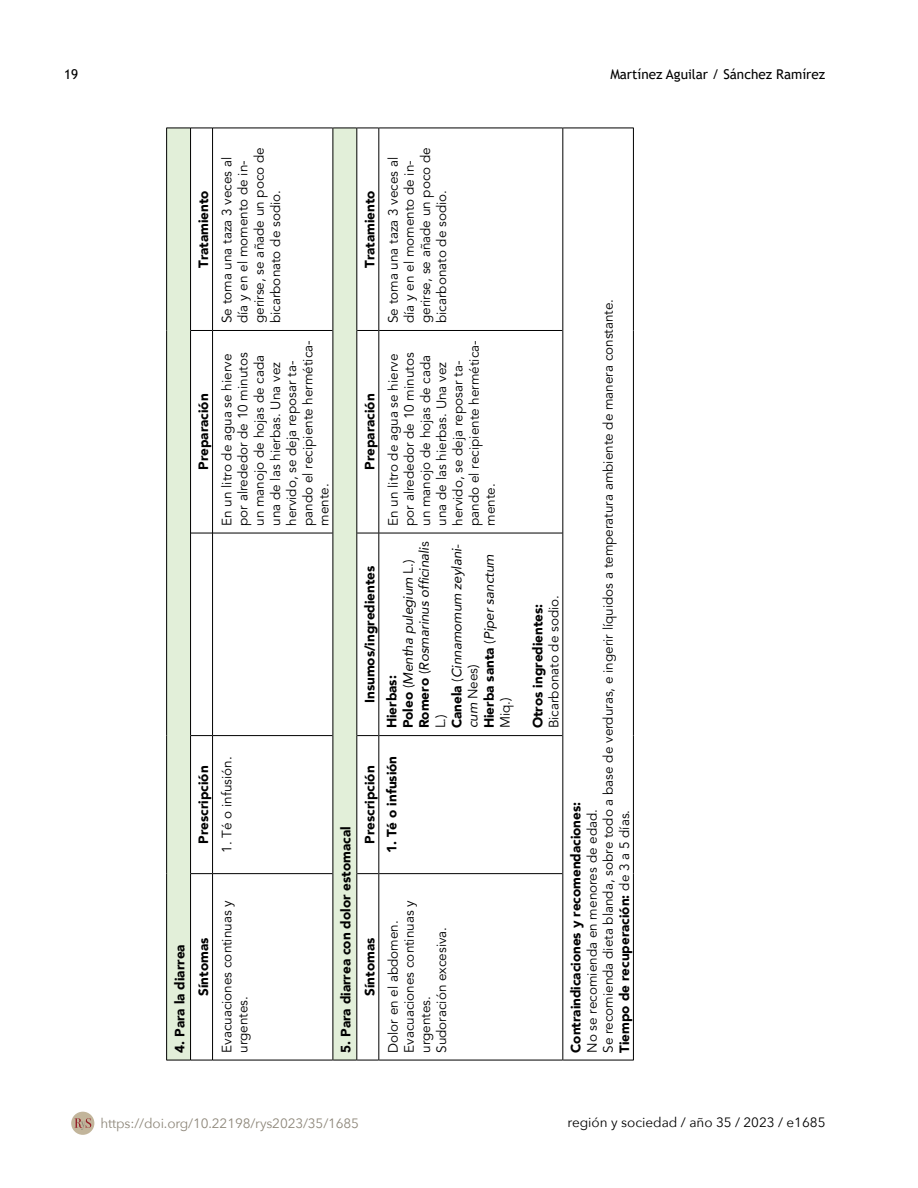
<style>
.page{position:relative;width:918px;height:1188px;background:#fff}
.page>*{position:absolute;margin:0;border:0;box-sizing:border-box;transform-origin:0 0}
.t1{font:13.5px/16.2px "Avenir";color:#000}
.t2{font:900 13.5px/23.9px "Avenir";color:#000}
.t3{font:italic 13.5px/16.2px "Avenir";color:#000}
.t4{font:13.5px "Avenir Next";letter-spacing:-.01em;color:#8e877a}
.t5{font:13.5px "Trebuchet MS";color:#000}
.t6{font:13.5px "Avenir Next";color:#000}
.s1{font-weight:900;font-style:normal}
.s2{font-style:normal}
.s3{font-weight:900}
</style>
<div class="page">
<div style="left:71px;top:1112px;width:23px;height:23px;background:#c2b59b;border-radius:50%"></div>
<svg style="left:74px;top:1118px;width:17px;height:12px"></svg>
<svg style="left:167px;top:129px;width:189px;height:931px"></svg>
<hr style="left:166px;top:874px;width:1px;height:186px;background:#000">
<hr style="left:166px;top:736px;width:1px;height:138px;background:#000">
<hr style="left:166px;top:533px;width:1px;height:203px;background:#000">
<hr style="left:166px;top:330px;width:1px;height:203px;background:#000">
<hr style="left:166px;top:128px;width:1px;height:202px;background:#000">
<hr style="left:190px;top:874px;width:1px;height:186px;background:#000">
<svg style="left:167px;top:1060px;width:45px;height:1px"></svg>
<hr style="left:190px;top:736px;width:1px;height:138px;background:#000">
<svg style="left:191px;top:873px;width:21px;height:1px"></svg>
<hr style="left:190px;top:533px;width:1px;height:203px;background:#000">
<svg style="left:191px;top:735px;width:21px;height:1px"></svg>
<hr style="left:190px;top:330px;width:1px;height:203px;background:#000">
<svg style="left:191px;top:533px;width:21px;height:1px"></svg>
<hr style="left:190px;top:128px;width:1px;height:202px;background:#000">
<svg style="left:191px;top:330px;width:21px;height:1px"></svg>
<svg style="left:167px;top:128px;width:45px;height:1px"></svg>
<hr style="left:212px;top:874px;width:1px;height:186px;background:#000">
<hr style="left:213px;top:1060px;width:120px;height:1px;background:#000">
<hr style="left:212px;top:736px;width:1px;height:138px;background:#000">
<hr style="left:213px;top:873px;width:120px;height:1px;background:#000">
<hr style="left:212px;top:533px;width:1px;height:203px;background:#000">
<hr style="left:213px;top:735px;width:120px;height:1px;background:#000">
<hr style="left:212px;top:330px;width:1px;height:203px;background:#000">
<hr style="left:213px;top:533px;width:120px;height:1px;background:#000">
<hr style="left:212px;top:128px;width:1px;height:202px;background:#000">
<hr style="left:213px;top:330px;width:120px;height:1px;background:#000">
<hr style="left:213px;top:128px;width:120px;height:1px;background:#000">
<hr style="left:333px;top:874px;width:1px;height:186px;background:#000">
<hr style="left:333px;top:736px;width:1px;height:138px;background:#000">
<hr style="left:333px;top:533px;width:1px;height:203px;background:#000">
<hr style="left:333px;top:330px;width:1px;height:203px;background:#000">
<hr style="left:333px;top:128px;width:1px;height:202px;background:#000">
<hr style="left:356px;top:874px;width:1px;height:186px;background:#000">
<svg style="left:333px;top:1060px;width:45px;height:1px"></svg>
<hr style="left:356px;top:736px;width:1px;height:138px;background:#000">
<svg style="left:357px;top:873px;width:21px;height:1px"></svg>
<hr style="left:356px;top:533px;width:1px;height:203px;background:#000">
<svg style="left:357px;top:735px;width:21px;height:1px"></svg>
<hr style="left:356px;top:330px;width:1px;height:203px;background:#000">
<svg style="left:357px;top:533px;width:21px;height:1px"></svg>
<hr style="left:356px;top:128px;width:1px;height:202px;background:#000">
<svg style="left:357px;top:330px;width:21px;height:1px"></svg>
<svg style="left:333px;top:128px;width:45px;height:1px"></svg>
<hr style="left:378px;top:874px;width:1px;height:186px;background:#000">
<hr style="left:379px;top:1060px;width:183px;height:1px;background:#000">
<hr style="left:378px;top:736px;width:1px;height:138px;background:#000">
<hr style="left:379px;top:873px;width:183px;height:1px;background:#000">
<hr style="left:378px;top:533px;width:1px;height:203px;background:#000">
<hr style="left:379px;top:735px;width:183px;height:1px;background:#000">
<hr style="left:378px;top:330px;width:1px;height:203px;background:#000">
<hr style="left:379px;top:533px;width:183px;height:1px;background:#000">
<hr style="left:378px;top:128px;width:1px;height:202px;background:#000">
<hr style="left:379px;top:330px;width:183px;height:1px;background:#000">
<hr style="left:379px;top:128px;width:183px;height:1px;background:#000">
<hr style="left:562px;top:874px;width:1px;height:186px;background:#000">
<hr style="left:563px;top:1060px;width:70px;height:1px;background:#000">
<hr style="left:562px;top:736px;width:1px;height:138px;background:#000">
<hr style="left:562px;top:533px;width:1px;height:203px;background:#000">
<hr style="left:562px;top:330px;width:1px;height:203px;background:#000">
<hr style="left:562px;top:128px;width:1px;height:202px;background:#000">
<hr style="left:563px;top:128px;width:70px;height:1px;background:#000">
<hr style="left:633px;top:874px;width:1px;height:186px;background:#000">
<hr style="left:633px;top:736px;width:1px;height:138px;background:#000">
<hr style="left:633px;top:533px;width:1px;height:203px;background:#000">
<hr style="left:633px;top:330px;width:1px;height:203px;background:#000">
<hr style="left:633px;top:128px;width:1px;height:202px;background:#000">
<p class="t5" style="left:64px;top:65px;width:16px">19</p>
<p class="t5" style="left:610px;top:65px;width:216px">Martínez Aguilar / Sánchez Ramírez</p>
<p class="t2" style="left:191px;top:268px;width:79px;rotate:-90deg">Tratamiento</p>
<p class="t1" style="left:219px;top:323px;width:177px;rotate:-90deg">Se toma una taza 3 veces al día y en el momento de in&shy;gerirse, se añade un poco de bicarbonato de sodio.</p>
<p class="t2" style="left:358px;top:268px;width:79px;rotate:-90deg">Tratamiento</p>
<p class="t1" style="left:385px;top:323px;width:177px;rotate:-90deg">Se toma una taza 3 veces al día y en el momento de in&shy;gerirse, se añade un poco de bicarbonato de sodio.</p>
<p class="t2" style="left:191px;top:470px;width:78px;rotate:-90deg">Preparación</p>
<p class="t1" style="left:219px;top:526px;width:187px;rotate:-90deg">En un litro de agua se hierve por alrededor de 10 minutos un manojo de hojas de cada una de las hierbas. Una vez hervido, se deja reposar ta&shy;pando el recipiente hermética&shy;mente.</p>
<p class="t2" style="left:358px;top:470px;width:78px;rotate:-90deg">Preparación</p>
<p class="t1" style="left:385px;top:526px;width:187px;rotate:-90deg">En un litro de agua se hierve por alrededor de 10 minutos un manojo de hojas de cada una de las hierbas. Una vez hervido, se deja reposar ta&shy;pando el recipiente hermética&shy;mente.</p>
<p class="t2" style="left:358px;top:703px;width:139px;rotate:-90deg">Insumos/ingredientes</p>
<p class="t3" style="left:384px;top:728px;width:188px;rotate:-90deg"><span class="s1">Hierbas:<br>Poleo</span> <span class="s2">(</span>Mentha pulegium <span class="s2">L.)<br></span><span class="s1">Romero</span> <span class="s2">(</span>Rosmarinus officinali<span class="s2">s<br>L.)<br></span><span class="s1">Canela</span> <span class="s2">(</span>Cinnamomum zeylani&shy;cum <span class="s2">Nees)<br></span><span class="s1">Hierba santa</span> <span class="s2">(</span>Piper sanctum<br><span class="s2">Miq.)</span></p>
<p class="t2" style="left:191px;top:844px;width:80px;rotate:-90deg">Prescripción</p>
<p class="t1" style="left:219px;top:853px;width:98px;rotate:-90deg">1. Té o infusión.</p>
<p class="t2" style="left:167px;top:996px;width:59px;text-indent:-57px;rotate:-90deg">4. Para la diarrea<br>Síntomas</p>
<p class="t1" style="left:219px;top:1053px;width:154px;rotate:-90deg">Evacuaciones continuas y urgentes.</p>
<p class="t2" style="left:358px;top:844px;width:80px;rotate:-90deg">Prescripción</p>
<p class="t2" style="left:334px;top:996px;width:171px;text-indent:-57px;rotate:-90deg">5. Para diarrea con dolor estomacal<br>Síntomas</p>
<p class="t2" style="left:380px;top:853px;width:99px;rotate:-90deg">1. Té o infusión</p>
<p class="t1" style="left:385px;top:1053px;width:154px;rotate:-90deg">Dolor en el abdomen.<br>Evacuaciones continuas y urgentes.<br>Sudoración excesiva.</p>
<p class="t2" style="left:525px;top:728px;width:126px;rotate:-90deg">Otros ingredientes:</p>
<p class="t1" style="left:546px;top:728px;width:135px;rotate:-90deg">Bicarbonato de sodio.</p>
<p class="t1" style="left:584px;top:1053px;width:755px;rotate:-90deg">No se recomienda en menores de edad.<br>Se recomienda dieta blanda, sobre todo a base de verduras, e ingerir líquidos a temperatura ambiente de manera constante.<br><span class="s3">Tiempo de recuperación:</span> de 3 a 5 días.</p>
<p class="t2" style="left:564px;top:1053px;width:252px;rotate:-90deg">Contraindicaciones y recomendaciones:</p>
<p class="t4" style="left:100px;top:1111px;width:260px">https://doi.org/10.22198/rys2023/35/1685</p>
<p class="t6" style="left:567px;top:1111px;width:260px">región y sociedad / año 35 / 2023 / e1685</p>
</div>
